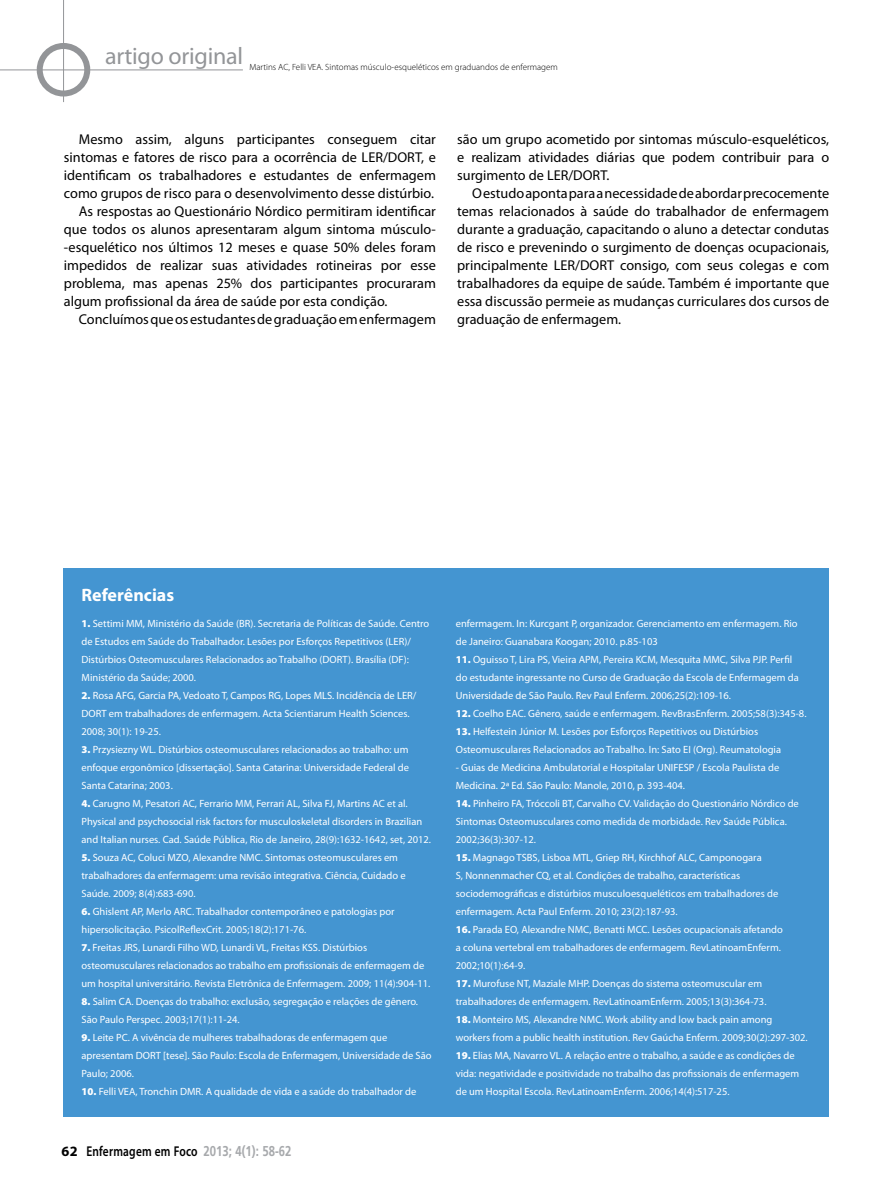
<style>
.page{position:relative;width:893px;height:1191px;background:#fff}
.page>*{position:absolute;margin:0;border:0;box-sizing:border-box;transform-origin:0 0}
.t1{font:24px "Myriad Pro";letter-spacing:-.01em;color:#939598}
.t2{font:700 18px "Myriad Pro";color:#fff}
.t3{font:14.25px/18px "Myriad Pro";color:#000;text-align:justify}
.t4{font:600 14.25px "Myriad Pro";letter-spacing:.02em;color:#000;scale:.8 1}
.t5{font:10.5px/18px "Myriad Pro";color:#fff}
.t6{font:300 9px "Myriad Pro";color:#000}
.s1{font-weight:900}
.s2{font-weight:700}
.s3{font-family:"Frutiger";font-weight:700;color:#a7a9ac}
</style>
<div class="page">
<svg style="left:40px;top:46px;width:47px;height:47px"></svg>
<div style="left:37px;top:43px;width:53px;height:53px;border:6px solid #939598;border-radius:50%"></div>
<hr style="left:0;top:70px;width:243px;height:1px;background:#939598">
<hr style="left:63px;top:0;width:1px;height:102px;background:#939598">
<div style="left:64px;top:568px;width:765px;height:548px;background:#4495d1"></div>
<h1 class="t1" style="left:105px;top:41px;width:140px">artigo original</h1>
<p class="t6" style="left:249px;top:62px;width:310px">Martins AC, Felli VEA. Sintomas músculo-esqueléticos em graduandos de enfermagem</p>
<h3 class="t3" style="left:79px;top:130px;width:359px">Mesmo assim, alguns participantes conseguem citar</h3>
<h3 class="t3" style="left:64px;top:148px;width:373px">sintomas e fatores de risco para a ocorrência de LER/DORT, e</h3>
<h3 class="t3" style="left:64px;top:166px;width:373px">identificam os trabalhadores e estudantes de enfermagem</h3>
<h3 class="t3" style="left:64px;top:184px;width:372px">como grupos de risco para o desenvolvimento desse distúrbio.</h3>
<h3 class="t3" style="left:79px;top:202px;width:359px">As respostas ao Questionário Nórdico permitiram identificar</h3>
<h3 class="t3" style="left:64px;top:220px;width:373px">que todos os alunos apresentaram algum sintoma músculo-</h3>
<h3 class="t3" style="left:64px;top:238px;width:373px">-esquelético nos últimos 12 meses e quase 50% deles foram</h3>
<h3 class="t3" style="left:64px;top:256px;width:373px">impedidos de realizar suas atividades rotineiras por esse</h3>
<h3 class="t3" style="left:64px;top:274px;width:373px">problema, mas apenas 25% dos participantes procuraram</h3>
<h3 class="t3" style="left:64px;top:292px;width:325px">algum profissional da área de saúde por esta condição.</h3>
<h3 class="t3" style="left:79px;top:310px;width:359px">Concluímos que os estudantes de graduação em enfermagem</h3>
<h3 class="t3" style="left:457px;top:130px;width:373px">são um grupo acometido por sintomas músculo-esqueléticos, e realizam atividades diárias que podem contribuir para o surgimento de LER/DORT.</h3>
<p class="t3" style="left:457px;top:184px;width:374px;text-indent:15px">O estudo aponta para a necessidade de abordar precocemente temas relacionados à saúde do trabalhador de enfermagem durante a graduação, capacitando o aluno a detectar condutas de risco e prevenindo o surgimento de doenças ocupacionais, principalmente LER/DORT consigo, com seus colegas e com trabalhadores da equipe de saúde. Também é importante que essa discussão permeie as mudanças curriculares dos cursos de graduação de enfermagem.</p>
<h2 class="t2" style="left:82px;top:583px;width:94px">Referências</h2>
<p class="t5" style="left:82px;top:614px;width:349px"><span class="s1">1.</span> Settimi MM, Ministério da Saúde (BR). Secretaria de Políticas de Saúde. Centro de Estudos em Saúde do Trabalhador. Lesões por Esforços Repetitivos (LER)/ Distúrbios Osteomusculares Relacionados ao Trabalho (DORT). Brasília (DF):<br>Ministério da Saúde; 2000.</p>
<p class="t5" style="left:82px;top:686px;width:336px"><span class="s1">2.</span> Rosa AFG, Garcia PA, Vedoato T, Campos RG, Lopes MLS. Incidência de LER/<br>DORT em trabalhadores de enfermagem. Acta Scientiarum Health Sciences.<br>2008; 30(1): 19-25.</p>
<p class="t5" style="left:82px;top:740px;width:329px;text-align:justify"><span class="s1">3.</span> Przysiezny WL. Distúrbios osteomusculares relacionados ao trabalho: um enfoque ergonômico [dissertação]. Santa Catarina: Universidade Federal de Santa Catarina; 2003.</p>
<p class="t5" style="left:82px;top:794px;width:351px"><span class="s1">4.</span> Carugno M, Pesatori AC, Ferrario MM, Ferrari AL, Silva FJ, Martins AC et al.<br>Physical and psychosocial risk factors for musculoskeletal disorders in Brazilian and Italian nurses. Cad. Saúde Pública, Rio de Janeiro, 28(9):1632-1642, set, 2012.</p>
<p class="t5" style="left:82px;top:848px;width:326px"><span class="s1">5.</span> Souza AC, Coluci MZO, Alexandre NMC. Sintomas osteomusculares em trabalhadores da enfermagem: uma revisão integrativa. Ciência, Cuidado e<br>Saúde. 2009; 8(4):683-690.</p>
<p class="t5" style="left:82px;top:902px;width:315px"><span class="s1">6.</span> Ghislent AP, Merlo ARC. Trabalhador contemporâneo e patologias por hipersolicitação. PsicolReflexCrit. 2005;18(2):171-76.</p>
<p class="t5" style="left:82px;top:938px;width:350px"><span class="s1">7.</span> Freitas JRS, Lunardi Filho WD, Lunardi VL, Freitas KSS. Distúrbios osteomusculares relacionados ao trabalho em profissionais de enfermagem de um hospital universitário. Revista Eletrônica de Enfermagem. 2009; 11(4):904-11.</p>
<p class="t5" style="left:82px;top:992px;width:338px"><span class="s1">8.</span> Salim CA. Doenças do trabalho: exclusão, segregação e relações de gênero.<br>São Paulo Perspec. 2003;17(1):11-24.</p>
<p class="t5" style="left:82px;top:1028px;width:352px"><span class="s1">9.</span> Leite PC. A vivência de mulheres trabalhadoras de enfermagem que apresentam DORT [tese]. São Paulo: Escola de Enfermagem, Universidade de São<br>Paulo; 2006.</p>
<p class="t5" style="left:82px;top:1082px;width:336px"><span class="s1">10.</span> Felli VEA, Tronchin DMR. A qualidade de vida e a saúde do trabalhador de</p>
<h3 class="t4" style="left:62px;top:1141px;width:289px"><span class="s2">62</span> Enfermagem em Foco <span class="s3">2013; 4(1): 58-62</span></h3>
<p class="t5" style="left:456px;top:614px;width:343px">enfermagem. In: Kurcgant P, organizador. Gerenciamento em enfermagem. Rio de Janeiro: Guanabara Koogan; 2010. p.85-103</p>
<p class="t5" style="left:456px;top:650px;width:344px"><span class="s1">11.</span> Oguisso T, Lira PS, Vieira APM, Pereira KCM, Mesquita MMC, Silva PJP. Perfil do estudante ingressante no Curso de Graduação da Escola de Enfermagem da<br>Universidade de São Paulo. Rev Paul Enferm. 2006;25(2):109-16.</p>
<p class="t5" style="left:456px;top:704px;width:352px"><span class="s1">12.</span> Coelho EAC. Gênero, saúde e enfermagem. RevBrasEnferm. 2005;58(3):345-8.</p>
<p class="t5" style="left:456px;top:722px;width:327px"><span class="s1">13.</span> Helfestein Júnior M. Lesões por Esforços Repetitivos ou Distúrbios<br>Osteomusculares Relacionados ao Trabalho. In: Sato EI (Org). Reumatologia</p>
<p class="t5" style="left:456px;top:758px;width:325px">- Guias de Medicina Ambulatorial e Hospitalar UNIFESP / Escola Paulista de<br>Medicina. 2ª Ed. São Paulo: Manole, 2010, p. 393-404.</p>
<p class="t5" style="left:456px;top:794px;width:345px"><span class="s1">14.</span> Pinheiro FA, Tróccoli BT, Carvalho CV. Validação do Questionário Nórdico de<br>Sintomas Osteomusculares como medida de morbidade. Rev Saúde Pública.<br>2002;36(3):307-12.</p>
<p class="t5" style="left:456px;top:848px;width:324px"><span class="s1">15.</span> Magnago TSBS, Lisboa MTL, Griep RH, Kirchhof ALC, Camponogara<br>S, Nonnenmacher CQ, et al. Condições de trabalho, características sociodemográficas e distúrbios musculoesqueléticos em trabalhadores de enfermagem. Acta Paul Enferm. 2010; 23(2):187-93.</p>
<p class="t5" style="left:456px;top:920px;width:329px"><span class="s1">16.</span> Parada EO, Alexandre NMC, Benatti MCC. Lesões ocupacionais afetando a coluna vertebral em trabalhadores de enfermagem. RevLatinoamEnferm.<br>2002;10(1):64-9.</p>
<p class="t5" style="left:456px;top:974px;width:312px"><span class="s1">17.</span> Murofuse NT, Maziale MHP. Doenças do sistema osteomuscular em trabalhadores de enfermagem. RevLatinoamEnferm. 2005;13(3):364-73.</p>
<p class="t5" style="left:456px;top:1010px;width:353px"><span class="s1">18.</span> Monteiro MS, Alexandre NMC. Work ability and low back pain among workers from a public health institution. Rev Gaúcha Enferm. 2009;30(2):297-302.</p>
<p class="t5" style="left:456px;top:1046px;width:345px"><span class="s1">19.</span> Elias MA, Navarro VL. A relação entre o trabalho, a saúde e as condições de vida: negatividade e positividade no trabalho das profissionais de enfermagem de um Hospital Escola. RevLatinoamEnferm. 2006;14(4):517-25.</p>
</div>
